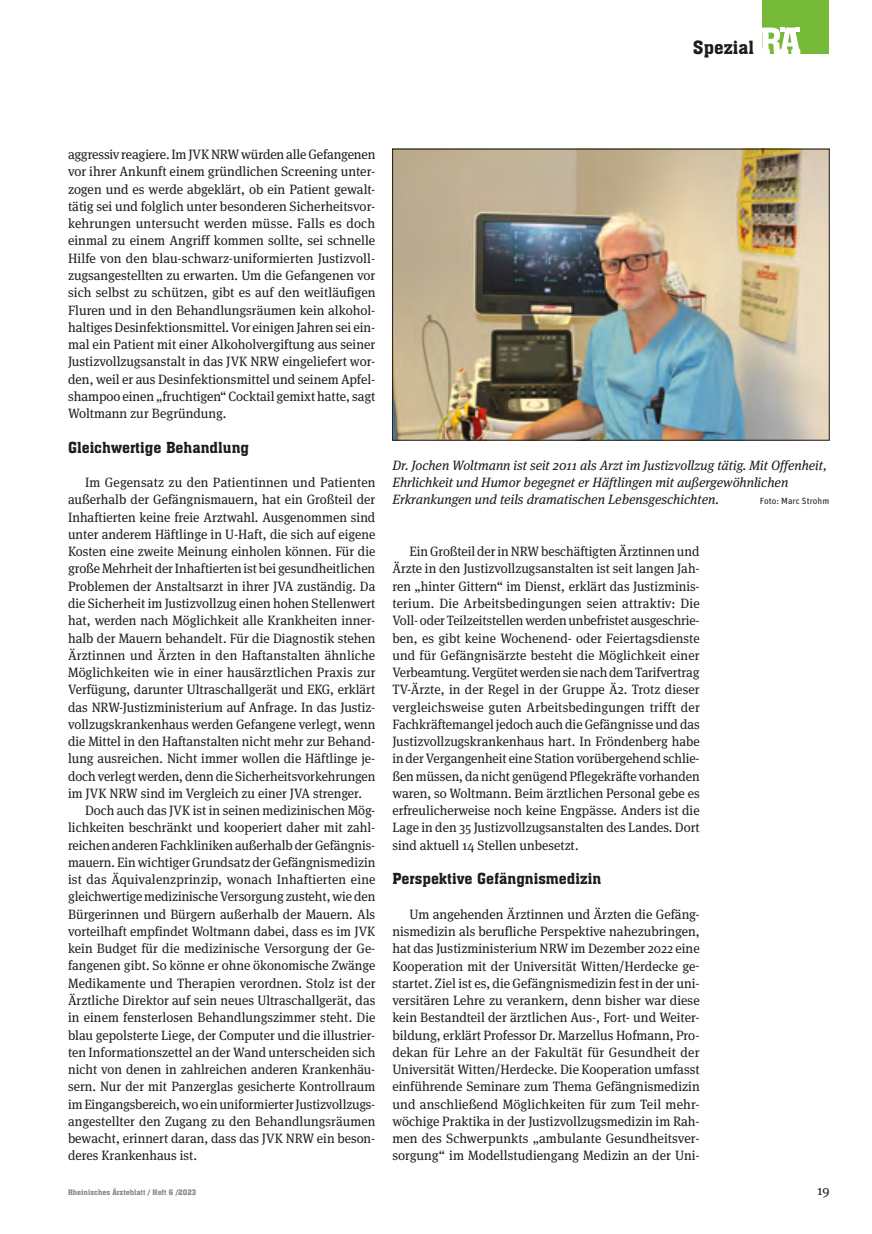
<style>
.page{position:relative;width:872px;height:1234px;background:#fff}
.page>*{position:absolute;margin:0;border:0;box-sizing:border-box;transform-origin:0 0}
.t1{font:18px "Aachen BT";color:#1d1d1b}
.t2{font:15px "Aachen BT";color:#1d1d1b}
.t3{font:13.5px/17.2px "Meta Serif Pro";color:#1d1d1b;text-align:justify}
.t4{font:italic 13.5px/17.2px "Meta Serif Pro";color:#1d1d1b}
.t5{font:9px "Unit Pro";color:#1d1d1b}
.t6{font:7.5px "Aachen BT";color:#878787}
</style>
<div class="page">
<div style="left:762px;top:0;width:67px;height:54px;background:#76b837"></div>
<svg style="left:762px;top:28px;width:38px;height:26px"></svg>
<img style="left:394px;top:151px;width:433px;height:287px">
<h1 class="t1" style="left:693px;top:36px;width:63px">Spezial</h1>
<p class="t3" style="left:68px;top:145px;width:309px">aggressiv reagiere. Im JVK NRW würden alle Gefangenen vor ihrer Ankunft einem gründlichen Screening unter&shy;zogen und es werde abgeklärt, ob ein Patient gewalt&shy;tätig sei und folglich unter besonderen Sicherheitsvor&shy;kehrungen untersucht werden müsse. Falls es doch einmal zu einem Angriff kommen sollte, sei schnelle Hilfe von den blau-schwarz-uniformierten Justizvoll&shy;zugsangestellten zu erwarten. Um die Gefangenen vor sich selbst zu schützen, gibt es auf den weitläufigen Fluren und in den Behandlungsräumen kein alkohol&shy;haltiges Desinfektionsmittel. Vor einigen Jahren sei ein&shy;mal ein Patient mit einer Alkoholvergiftung aus seiner Justizvollzugsanstalt in das JVK NRW eingeliefert wor&shy;den, weil er aus Desinfektionsmittel und seinem Apfel&shy;shampoo einen „fruchtigen“ Cocktail gemixt hatte, sagt Woltmann zur Begründung.</p>
<p class="t2" style="left:68px;top:437px;width:182px">Gleichwertige Behandlung</p>
<p class="t3" style="left:68px;top:473px;width:309px;text-indent:17px">Im Gegensatz zu den Patientinnen und Patienten außerhalb der Gefängnismauern, hat ein Großteil der Inhaftierten keine freie Arztwahl. Ausgenommen sind unter anderem Häftlinge in U-Haft, die sich auf eigene Kosten eine zweite Meinung einholen können. Für die große Mehrheit der Inhaftierten ist bei gesundheitlichen Problemen der Anstaltsarzt in ihrer JVA zuständig. Da die Sicherheit im Justizvollzug einen hohen Stellenwert hat, werden nach Möglichkeit alle Krankheiten inner&shy;halb der Mauern behandelt. Für die Diagnostik stehen Ärztinnen und Ärzten in den Haftanstalten ähnliche Möglichkeiten wie in einer hausärztlichen Praxis zur Verfügung, darunter Ultraschallgerät und EKG, erklärt das NRW-Justizministerium auf Anfrage. In das Justiz&shy;vollzugskrankenhaus werden Gefangene verlegt, wenn die Mittel in den Haftanstalten nicht mehr zur Behand&shy;lung ausreichen. Nicht immer wollen die Häftlinge je&shy;doch verlegt werden, denn die Sicherheitsvorkehrungen im JVK NRW sind im Vergleich zu einer JVA strenger.</p>
<p class="t3" style="left:68px;top:801px;width:309px;text-indent:17px">Doch auch das JVK ist in seinen medizinischen Mög&shy;lichkeiten beschränkt und kooperiert daher mit zahl&shy;reichen anderen Fachkliniken außerhalb der Gefängnis&shy;mauern. Ein wichtiger Grundsatz der Gefängnismedizin ist das Äquivalenzprinzip, wonach Inhaftierten eine gleichwertige medizinische Versorgung zusteht, wie den Bürgerinnen und Bürgern außerhalb der Mauern. Als vorteilhaft empfindet Woltmann dabei, dass es im JVK kein Budget für die medizinische Versorgung der Ge&shy;fangenen gibt. So könne er ohne ökonomische Zwänge Medikamente und Therapien verordnen. Stolz ist der Ärztliche Direktor auf sein neues Ultraschallgerät, das in einem fensterlosen Behandlungszimmer steht. Die blau gepolsterte Liege, der Computer und die illustrier&shy;ten Informationszettel an der Wand unterscheiden sich nicht von denen in zahlreichen anderen Krankenhäu&shy;sern. Nur der mit Panzerglas gesicherte Kontrollraum im Eingangsbereich, wo ein uniformierter Justizvollzugs&shy;angestellter den Zugang zu den Behandlungsräumen bewacht, erinnert daran, dass das JVK NRW ein beson&shy;deres Krankenhaus ist.</p>
<p class="t4" style="left:392px;top:456px;width:436px">Dr. Jochen Woltmann ist seit 2011 als Arzt im Justizvollzug tätig. Mit Offenheit,<br>Ehrlichkeit und Humor begegnet er Häftlingen mit außergewöhnlichen<br>Erkrankungen und teils dramatischen Lebensgeschichten.</p>
<p class="t5" style="left:760px;top:495px;width:71px">Foto: Marc Strohm</p>
<p class="t3" style="left:392px;top:542px;width:309px;text-indent:17px">Ein Großteil der in NRW beschäftigten Ärztinnen und Ärzte in den Justizvollzugsanstalten ist seit langen Jah&shy;ren „hinter Gittern“ im Dienst, erklärt das Justizminis&shy;terium. Die Arbeitsbedingungen seien attraktiv: Die Voll- oder Teilzeitstellen werden unbefristet ausgeschrie&shy;ben, es gibt keine Wochenend- oder Feiertagsdienste und für Gefängnisärzte besteht die Möglichkeit einer Verbeamtung. Vergütet werden sie nach dem Tarifvertrag TV-Ärzte, in der Regel in der Gruppe Ä2. Trotz dieser vergleichsweise guten Arbeitsbedingungen trifft der Fachkräftemangel jedoch auch die Gefängnisse und das Justizvollzugskrankenhaus hart. In Fröndenberg habe in der Vergangenheit eine Station vorübergehend schlie&shy;ßen müssen, da nicht genügend Pflegekräfte vorhanden waren, so Woltmann. Beim ärztlichen Personal gebe es erfreulicherweise noch keine Engpässe. Anders ist die Lage in den 35 Justizvollzugsanstalten des Landes. Dort sind aktuell 14 Stellen unbesetzt.</p>
<p class="t2" style="left:392px;top:869px;width:210px">Perspektive Gefängnismedizin</p>
<p class="t3" style="left:392px;top:904px;width:309px;text-indent:17px">Um angehenden Ärztinnen und Ärzten die Gefäng&shy;nismedizin als berufliche Perspektive nahezubringen, hat das Justizministerium NRW im Dezember 2022 eine Kooperation mit der Universität Witten/Herdecke ge&shy;startet. Ziel ist es, die Gefängnismedizin fest in der uni&shy;versitären Lehre zu verankern, denn bisher war diese kein Bestandteil der ärztlichen Aus-, Fort- und Weiter&shy;bildung, erklärt Professor Dr. Marzellus Hofmann, Pro&shy;dekan für Lehre an der Fakultät für Gesundheit der Universität Witten/Herdecke. Die Kooperation umfasst einführende Seminare zum Thema Gefängnismedizin und anschließend Möglichkeiten für zum Teil mehr&shy;wöchige Praktika in der Justizvollzugsmedizin im Rah&shy;men des Schwerpunkts „ambulante Gesundheitsver&shy;sorgung“ im Modellstudiengang Medizin an der Uni-</p>
<p class="t6" style="left:68px;top:1187px;width:130px">Rheinisches Ärzteblatt / Heft 6 /2023</p>
<p class="t3" style="left:817px;top:1180px;width:14px">19</p>
</div>
